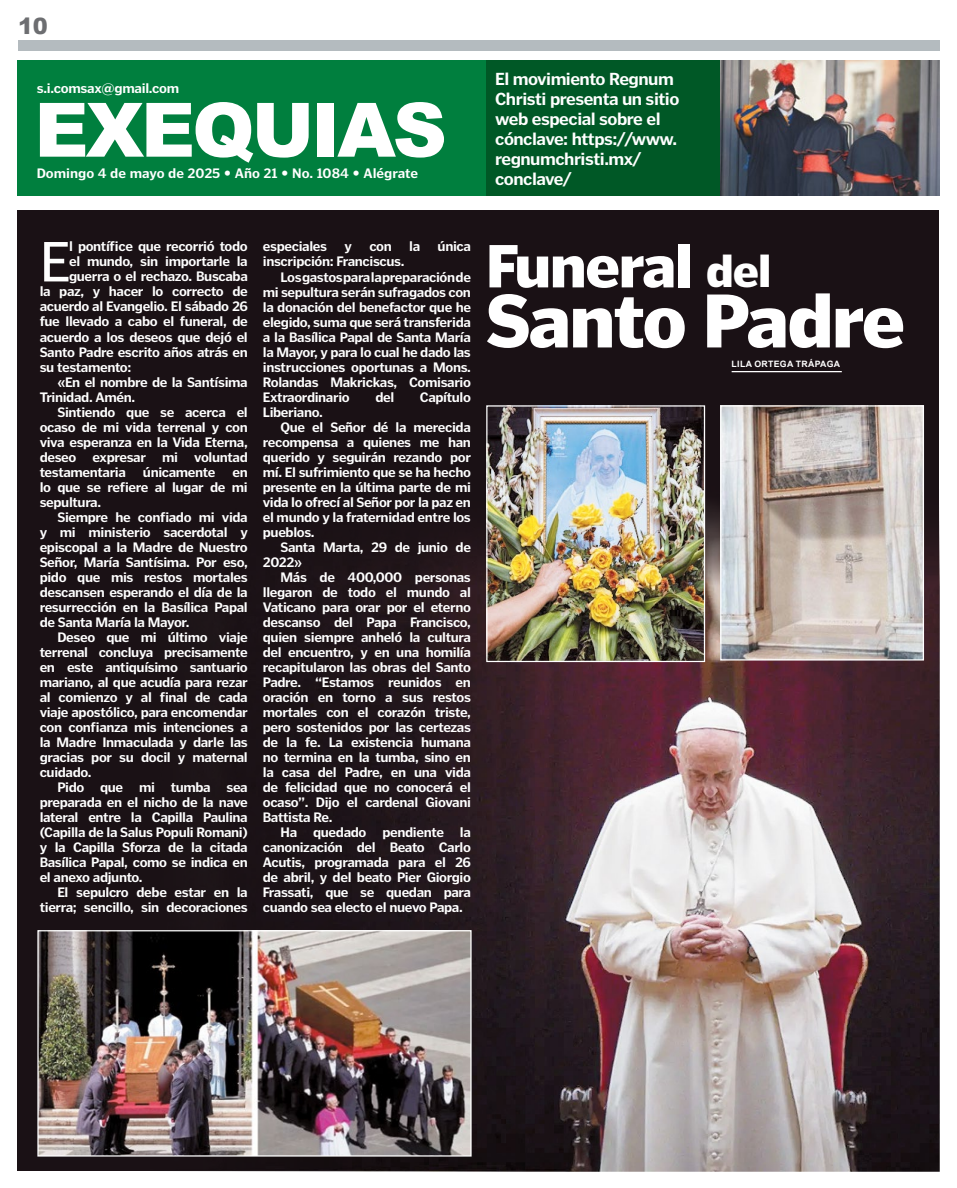
<style>
.page{position:relative;width:957px;height:1188px;background:#fff}
.page>*{position:absolute;margin:0;border:0;box-sizing:border-box;transform-origin:0 0}
.t1{font:900 75px "Poynter Gothic Text";letter-spacing:-.03em;color:#fff}
.t2{font:900 75px "Arial";letter-spacing:-.04em;color:#fff}
.t3{font:900 60px "Poynter Gothic Text";letter-spacing:-.03em;color:#fff}
.t4{font:57.62px "Poynter Gothic Text";color:#fff}
.t5{font:900 22.5px "Arial";color:#6d6e71}
.t6{font:700 17.5px/20px "Poynter Gothic Text";letter-spacing:-.03em;color:#fff}
.t7{font:700 13.75px "Poynter Gothic Text";letter-spacing:-.03em;color:#fff}
.t8{font:700 13.75px "Poynter Gothic Text";color:#fff}
.t9{font:700 8.75px "Arial";letter-spacing:.035em;color:#fff}
.s1{font-size:45px}
</style>
<div class="page">
<div style="left:18px;top:210px;width:921px;height:959px;background:#1a1115"></div>
<div style="left:18px;top:40px;width:921px;height:10px;background:#b4bbbf"></div>
<div style="left:18px;top:60px;width:921px;height:135px;background:#007f3e"></div>
<div style="left:486px;top:60px;width:234px;height:135px;background:#005826"></div>
<img style="left:151px;top:479px;width:788px;height:692px">
<hr style="left:731px;top:371px;width:111px;height:1px;background:#fff">
<img style="left:39px;top:931px;width:430px;height:223px">
<div style="left:37px;top:929px;width:434px;height:227px;border:1px solid #fff"></div>
<img style="left:488px;top:407px;width:215px;height:253px">
<div style="left:486px;top:405px;width:219px;height:257px;border:1px solid #fff"></div>
<img style="left:722px;top:407px;width:200px;height:251px">
<div style="left:720px;top:405px;width:204px;height:255px;border:1px solid #fff"></div>
<img style="left:720px;top:60px;width:219px;height:135px">
<h3 class="t5" style="left:18px;top:9px;width:31px">10</h3>
<p class="t7" style="left:37px;top:81px;width:144px">s.i.comsax@gmail.com</p>
<p class="t6" style="left:495px;top:69px;width:186px">El movimiento Regnum<br>Christi presenta un sitio web especial sobre el cónclave: https://www. regnumchristi.mx/ conclave/</p>
<h1 class="t2" style="left:34px;top:75px;width:414px">EXEQUIAS</h1>
<p class="t8" style="left:37px;top:165px;width:383px">Domingo 4 de mayo de 2025 • Año 21 • No. 1084 • Alégrate</p>
<h3 class="t4" style="left:40px;top:230px;width:33px">E</h3>
<p class="t7" style="left:69px;top:239px;width:180px">l pontífice que recorrió todo</p>
<p class="t7" style="left:69px;top:254px;width:180px">el mundo, sin importarle la</p>
<p class="t7" style="left:69px;top:269px;width:180px">guerra o el rechazo. Buscaba</p>
<p class="t7" style="left:40px;top:284px;width:210px">la paz, y hacer lo correcto de</p>
<p class="t7" style="left:40px;top:299px;width:210px">acuerdo al Evangelio. El sábado 26</p>
<p class="t7" style="left:40px;top:314px;width:210px">fue llevado a cabo el funeral, de</p>
<p class="t7" style="left:40px;top:329px;width:210px">acuerdo a los deseos que dejó el</p>
<p class="t7" style="left:40px;top:344px;width:210px">Santo Padre escrito años atrás en</p>
<p class="t7" style="left:40px;top:359px;width:93px">su testamento:</p>
<p class="t7" style="left:57px;top:374px;width:192px">«En el nombre de la Santísima</p>
<p class="t7" style="left:40px;top:389px;width:97px">Trinidad. Amén.</p>
<p class="t7" style="left:57px;top:404px;width:192px">Sintiendo que se acerca el</p>
<p class="t7" style="left:40px;top:419px;width:210px">ocaso de mi vida terrenal y con</p>
<p class="t7" style="left:40px;top:434px;width:210px">viva esperanza en la Vida Eterna,</p>
<p class="t7" style="left:40px;top:449px;width:210px">deseo expresar mi voluntad</p>
<p class="t7" style="left:40px;top:464px;width:210px">testamentaria únicamente en</p>
<p class="t7" style="left:40px;top:479px;width:210px">lo que se refiere al lugar de mi</p>
<p class="t7" style="left:40px;top:494px;width:63px">sepultura.</p>
<p class="t7" style="left:57px;top:509px;width:192px">Siempre he confiado mi vida</p>
<p class="t7" style="left:40px;top:524px;width:210px">y mi ministerio sacerdotal y</p>
<p class="t7" style="left:40px;top:539px;width:210px">episcopal a la Madre de Nuestro</p>
<p class="t7" style="left:40px;top:554px;width:210px">Señor, María Santísima. Por eso,</p>
<p class="t7" style="left:40px;top:569px;width:210px">pido que mis restos mortales</p>
<p class="t7" style="left:40px;top:584px;width:210px">descansen esperando el día de la</p>
<p class="t7" style="left:40px;top:599px;width:210px">resurrección en la Basílica Papal</p>
<p class="t7" style="left:40px;top:614px;width:151px">de Santa María la Mayor.</p>
<p class="t7" style="left:57px;top:629px;width:192px">Deseo que mi último viaje</p>
<p class="t7" style="left:40px;top:644px;width:210px">terrenal concluya precisamente</p>
<p class="t7" style="left:40px;top:659px;width:210px">en este antiquísimo santuario</p>
<p class="t7" style="left:40px;top:674px;width:210px">mariano, al que acudía para rezar</p>
<p class="t7" style="left:40px;top:689px;width:210px">al comienzo y al final de cada</p>
<p class="t7" style="left:40px;top:704px;width:210px">viaje apostólico, para encomendar</p>
<p class="t7" style="left:40px;top:719px;width:210px">con confianza mis intenciones a</p>
<p class="t7" style="left:40px;top:734px;width:210px">la Madre Inmaculada y darle las</p>
<p class="t7" style="left:40px;top:749px;width:210px">gracias por su docil y maternal</p>
<p class="t7" style="left:40px;top:764px;width:53px">cuidado.</p>
<p class="t7" style="left:57px;top:779px;width:192px">Pido que mi tumba sea</p>
<p class="t7" style="left:40px;top:794px;width:210px">preparada en el nicho de la nave</p>
<p class="t7" style="left:40px;top:809px;width:210px">lateral entre la Capilla Paulina</p>
<p class="t7" style="left:40px;top:824px;width:210px">(Capilla de la Salus Populi Romani)</p>
<p class="t7" style="left:40px;top:839px;width:210px">y la Capilla Sforza de la citada</p>
<p class="t7" style="left:40px;top:854px;width:210px">Basílica Papal, como se indica en</p>
<p class="t7" style="left:40px;top:869px;width:104px">el anexo adjunto.</p>
<p class="t7" style="left:57px;top:884px;width:192px">El sepulcro debe estar en la</p>
<p class="t7" style="left:40px;top:899px;width:210px">tierra; sencillo, sin decoraciones</p>
<p class="t7" style="left:263px;top:239px;width:66px">especiales</p>
<p class="t7" style="left:344px;top:239px;width:9px">y</p>
<p class="t7" style="left:369px;top:239px;width:24px">con</p>
<p class="t7" style="left:409px;top:239px;width:13px">la</p>
<p class="t7" style="left:438px;top:239px;width:35px">única</p>
<p class="t7" style="left:263px;top:254px;width:143px">inscripción: Franciscus.</p>
<p class="t7" style="left:280px;top:269px;width:192px">Los gastos para la preparación de</p>
<p class="t7" style="left:263px;top:284px;width:210px">mi sepultura serán sufragados con</p>
<p class="t7" style="left:263px;top:299px;width:210px">la donación del benefactor que he</p>
<p class="t7" style="left:263px;top:314px;width:210px">elegido, suma que será transferida</p>
<p class="t7" style="left:263px;top:329px;width:210px">a la Basílica Papal de Santa María</p>
<p class="t7" style="left:263px;top:344px;width:210px">la Mayor, y para lo cual he dado las</p>
<p class="t7" style="left:263px;top:359px;width:210px">instrucciones oportunas a Mons.</p>
<p class="t7" style="left:263px;top:374px;width:210px">Rolandas Makrickas, Comisario</p>
<p class="t7" style="left:263px;top:389px;width:88px">Extraordinario</p>
<p class="t7" style="left:375px;top:389px;width:20px">del</p>
<p class="t7" style="left:420px;top:389px;width:53px">Capítulo</p>
<p class="t7" style="left:263px;top:404px;width:62px">Liberiano.</p>
<p class="t7" style="left:280px;top:419px;width:192px">Que el Señor dé la merecida</p>
<p class="t7" style="left:263px;top:434px;width:210px">recompensa a quienes me han</p>
<p class="t7" style="left:263px;top:449px;width:210px">querido y seguirán rezando por</p>
<p class="t7" style="left:263px;top:464px;width:210px">mí. El sufrimiento que se ha hecho</p>
<p class="t7" style="left:263px;top:479px;width:210px">presente en la última parte de mi</p>
<p class="t7" style="left:263px;top:494px;width:210px">vida lo ofrecí al Señor por la paz en</p>
<p class="t7" style="left:263px;top:509px;width:210px">el mundo y la fraternidad entre los</p>
<p class="t7" style="left:263px;top:524px;width:53px">pueblos.</p>
<p class="t7" style="left:280px;top:539px;width:192px">Santa Marta, 29 de junio de</p>
<p class="t7" style="left:263px;top:554px;width:41px">2022»</p>
<p class="t7" style="left:280px;top:569px;width:192px">Más de 400,000 personas</p>
<p class="t7" style="left:263px;top:584px;width:210px">llegaron de todo el mundo al</p>
<p class="t7" style="left:263px;top:599px;width:210px">Vaticano para orar por el eterno</p>
<p class="t7" style="left:263px;top:614px;width:210px">descanso del Papa Francisco,</p>
<p class="t7" style="left:263px;top:629px;width:210px">quien siempre anheló la cultura</p>
<p class="t7" style="left:263px;top:644px;width:210px">del encuentro, y en una homilía</p>
<p class="t7" style="left:263px;top:659px;width:210px">recapitularon las obras del Santo</p>
<p class="t7" style="left:263px;top:674px;width:210px">Padre. “Estamos reunidos en</p>
<p class="t7" style="left:263px;top:689px;width:210px">oración en torno a sus restos</p>
<p class="t7" style="left:263px;top:704px;width:210px">mortales con el corazón triste,</p>
<p class="t7" style="left:263px;top:719px;width:210px">pero sostenidos por las certezas</p>
<p class="t7" style="left:263px;top:734px;width:210px">de la fe. La existencia humana</p>
<p class="t7" style="left:263px;top:749px;width:210px">no termina en la tumba, sino en</p>
<p class="t7" style="left:263px;top:764px;width:210px">la casa del Padre, en una vida</p>
<p class="t7" style="left:263px;top:779px;width:210px">de felicidad que no conocerá el</p>
<p class="t7" style="left:263px;top:794px;width:210px">ocaso”. Dijo el cardenal Giovani</p>
<p class="t7" style="left:263px;top:809px;width:71px">Battista Re.</p>
<p class="t7" style="left:280px;top:824px;width:192px">Ha quedado pendiente la</p>
<p class="t7" style="left:263px;top:839px;width:210px">canonización del Beato Carlo</p>
<p class="t7" style="left:263px;top:854px;width:210px">Acutis, programada para el 26</p>
<p class="t7" style="left:263px;top:869px;width:210px">de abril, y del beato Pier Giorgio</p>
<p class="t7" style="left:263px;top:884px;width:210px">Frassati, que se quedan para</p>
<p class="t7" style="left:263px;top:899px;width:201px">cuando sea electo el nuevo Papa.</p>
<h2 class="t3" style="left:486px;top:231px;width:287px">Funeral <span class="s1">del</span></h2>
<h1 class="t1" style="left:486px;top:277px;width:421px">Santo Padre</h1>
<p class="t9" style="left:731px;top:357px;width:110px">LILA ORTEGA TRÁPAGA</p>
</div>
